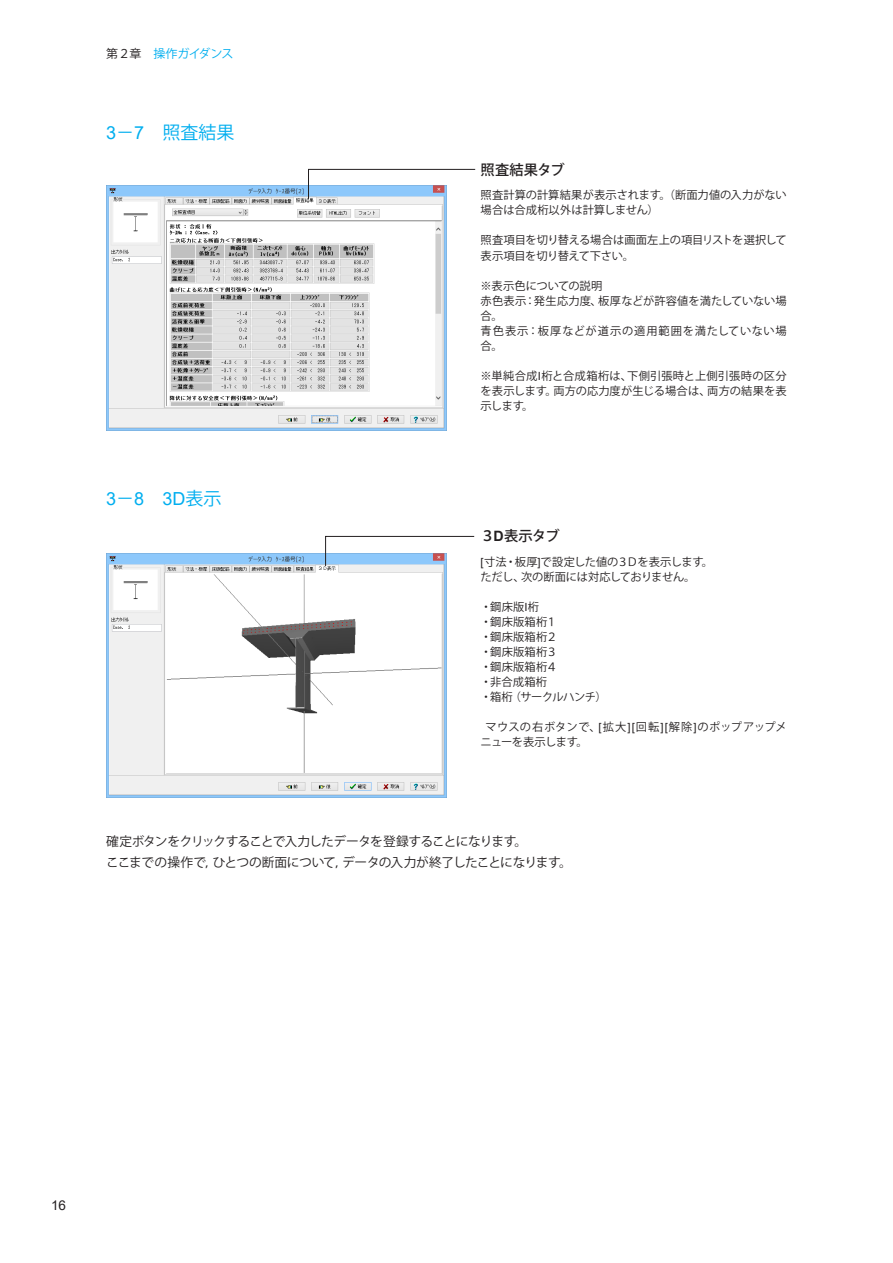
<style>
.page{position:relative;width:893px;height:1263px;background:#fff}
.page>*{position:absolute;margin:0;border:0;box-sizing:border-box;transform-origin:0 0}
.t1{font:18px "Koz Go Pro";color:#00aeef}
.t2{font:18px "Arial";color:#00aeef}
.小見出し{font:500 14.25px "Koz Go Pro";letter-spacing:-.015em;color:#231f20}
.t3{font:13.5px "Arial";color:#231f20}
.本文{font:12.75px "Koz Go Pro";letter-spacing:-.03em;color:#231f20}
.本文-2{font:12.75px "Koz Go Pro";letter-spacing:-.07em;color:#231f20}
.t4{font:12px "Koz Go Pro";letter-spacing:-.035em;color:#00aeef}
.キャプション{font:11.25px/15px "Koz Go Pro";letter-spacing:.005em;color:#231f20}
.キャプション-2{font:11.25px/15px "Koz Go Pro";letter-spacing:-.015em;color:#231f20}
.キャプション-3{font:11.25px "Koz Go Pro";letter-spacing:-.03em;color:#231f20}
.キャプション-4{font:11.25px/15px "Koz Go Pro";letter-spacing:.07em;color:#231f20}
.s1{color:#231f20}
.s2{font-family:"Arial"}
.s3{font-family:"Koz Go Pro"}
.s4{font-family:"Arial";font-weight:700}
</style>
<div class="page">
<img style="left:106px;top:185px;width:340px;height:245px">
<img style="left:106px;top:553px;width:340px;height:245px">
<svg style="left:325px;top:536px;width:150px;height:30px"></svg>
<svg style="left:308px;top:169px;width:168px;height:30px"></svg>
<p class="t4" style="left:106px;top:46px;width:129px"><span class="s1">第２章　</span>操作ガイダンス</p>
<p class="t1" style="left:106px;top:121px;width:130px"><span class="s2">3</span>－<span class="s2">7</span> 照査結果</p>
<p class="t2" style="left:106px;top:486px;width:117px">3<span class="s3">－</span>8 3D<span class="s3">表示</span></p>
<p class="小見出し" style="left:480px;top:161px;width:86px">照査結果タブ</p>
<p class="キャプション" style="left:480px;top:188px;width:308px">照査計算の計算結果が表示されます。（断面力値の入力がない場合は合成桁以外は計算しません）</p>
<p class="キャプション-2" style="left:480px;top:233px;width:308px">照査項目を切り替える場合は画面左上の項目リストを選択して表示項目を切り替えて下さい。</p>
<p class="キャプション" style="left:480px;top:278px;width:123px">※表示色についての説明</p>
<p class="キャプション" style="left:480px;top:293px;width:308px">赤色表示：発生応力度、板厚などが許容値を満たしていない場合。</p>
<p class="キャプション-4" style="left:480px;top:323px;width:308px">青色表示：板厚などが道示の適用範囲を満たしていない場合。</p>
<p class="キャプション" style="left:480px;top:368px;width:308px;text-align:justify">※単純合成<span class="s2">I</span>桁と合成箱桁は、下側引張時と上側引張時の区分を表示します。両方の応力度が生じる場合は、両方の結果を表示します。</p>
<p class="小見出し" style="left:480px;top:527px;width:81px">３<span class="s4">D</span>表示タブ</p>
<p class="キャプション-2" style="left:480px;top:554px;width:234px"><span class="s2">[</span>寸法・板厚<span class="s2">]</span>で設定した値の３Ｄを表示します。</p>
<p class="キャプション-3" style="left:480px;top:569px;width:217px">ただし、次の断面には対応しておりません。</p>
<p class="キャプション" style="left:480px;top:599px;width:60px">・鋼床版<span class="s2">I</span>桁</p>
<p class="キャプション" style="left:480px;top:614px;width:78px">・鋼床版箱桁１</p>
<p class="キャプション" style="left:480px;top:629px;width:78px">・鋼床版箱桁２</p>
<p class="キャプション" style="left:480px;top:644px;width:79px">・鋼床版箱桁３</p>
<p class="キャプション" style="left:480px;top:659px;width:79px">・鋼床版箱桁４</p>
<p class="キャプション" style="left:480px;top:674px;width:68px">・非合成箱桁</p>
<p class="キャプション-3" style="left:480px;top:689px;width:128px">・箱桁（サークルハンチ）</p>
<p class="キャプション" style="left:480px;top:719px;width:308px;text-indent:5px">マウスの右ボタンで、<span class="s2">[</span>拡大<span class="s2">][</span>回転<span class="s2">][</span>解除<span class="s2">]</span>のポップアップメニューを表示します。</p>
<p class="本文-2" style="left:106px;top:833px;width:422px">確定ボタンをクリックすることで入力したデータを登録することになります。</p>
<p class="本文" style="left:106px;top:854px;width:467px">ここまでの操作で，ひとつの断面について，データの入力が終了したことになります。</p>
<p class="t3" style="left:51px;top:1196px;width:17px">16</p>
</div>
